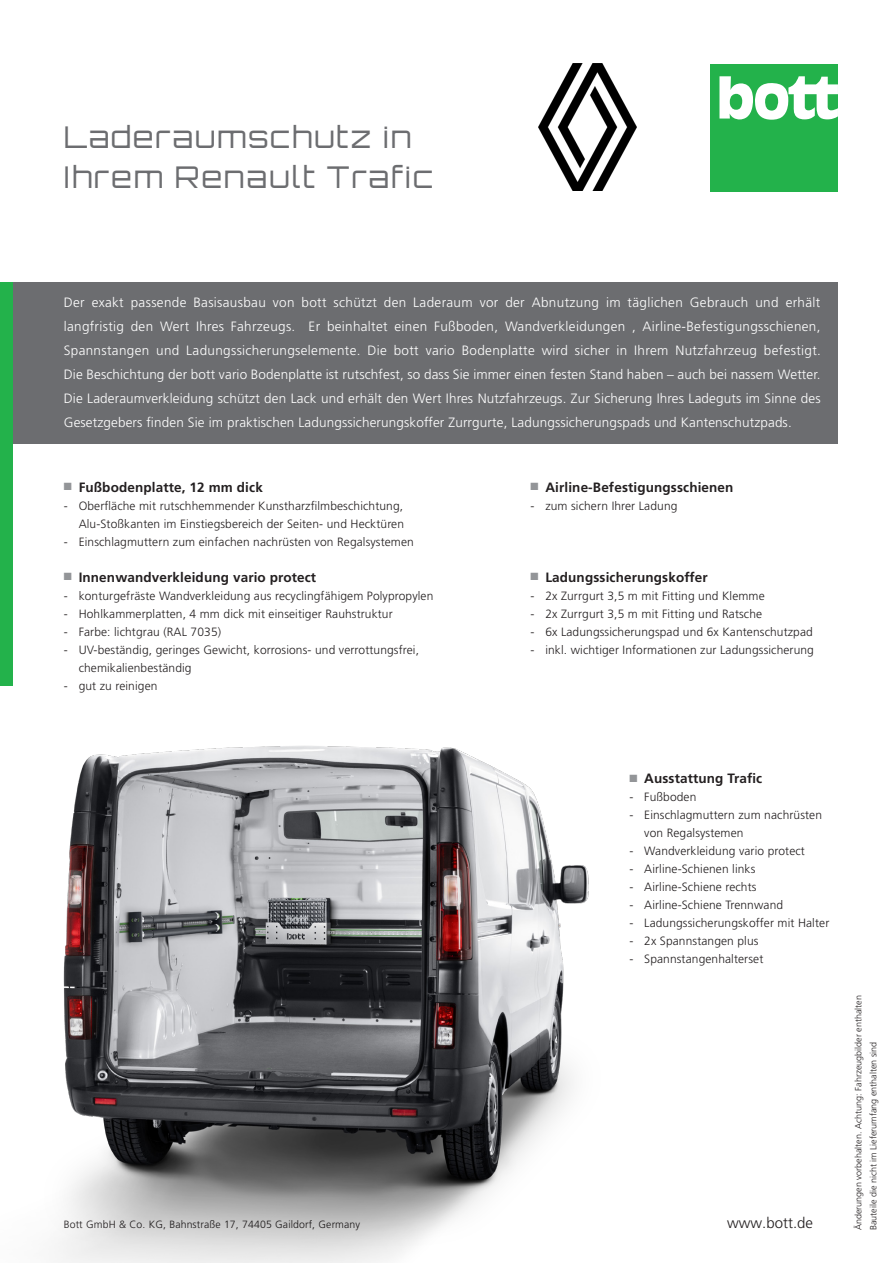
<style>
.page{position:relative;width:893px;height:1263px;background:#fff}
.page>*{position:absolute;margin:0;border:0;box-sizing:border-box;transform-origin:0 0}
._02_Head_1{font:300 30px/40.5px "Orbitron CE";letter-spacing:.06em;color:#6c6d70}
.anschrift{font:300 15px "Frutiger LT Pro";color:#231f20}
._01_Grund_Text{font:300 13.5px/24px "Frutiger LT Pro";letter-spacing:.01em;color:#fff;text-align:justify}
.t1{font:700 13.5px "Frutiger LT Pro";letter-spacing:.01em;color:#231f20}
.Auflistung_Feld_Text{font:300 12px/18px "Frutiger LT Pro";letter-spacing:.01em;color:#231f20}
.Adresse{font:300 10.5px "Frutiger LT Pro";letter-spacing:.01em;color:#231f20}
.t2{font:300 9px/15px "Frutiger LT Pro";color:#231f20}
.s1{color:#939598}
</style>
<div class="page">
<div style="left:0;top:282px;width:838px;height:161px;background:#6c6d70"></div>
<div style="left:0;top:282px;width:13px;height:404px;background:#23b24b"></div>
<div style="left:710px;top:64px;width:128px;height:127px;background:#23b24b"></div>
<svg style="left:719px;top:76px;width:119px;height:44px"></svg>
<img style="left:58px;top:746px;width:531px;height:517px">
<img style="left:539px;top:64px;width:97px;height:127px">
<p class="_02_Head_1" style="left:64px;top:117px;width:371px">Laderaumschutz in<br>Ihrem Renault Trafic</p>
<p class="_01_Grund_Text" style="left:64px;top:290px;width:759px">Der exakt passende Basisausbau von bott schützt den Laderaum vor der Abnutzung im täglichen Gebrauch und erhält langfristig den Wert Ihres Fahrzeugs. Er beinhaltet einen Fußboden, Wandverkleidungen , Airline-Befestigungsschienen, Spannstangen und Ladungssicherungselemente. Die bott vario Bodenplatte wird sicher in Ihrem Nutzfahrzeug befestigt.<br>Die Beschichtung der bott vario Bodenplatte ist rutschfest, so dass Sie immer einen festen Stand haben – auch bei nassem Wetter.<br>Die Laderaumverkleidung schützt den Lack und erhält den Wert Ihres Nutzfahrzeugs. Zur Sicherung Ihres Ladeguts im Sinne des Gesetzgebers finden Sie im praktischen Ladungssicherungskoffer Zurrgurte, Ladungssicherungspads und Kantenschutzpads.</p>
<p class="t1" style="left:64px;top:479px;width:201px"><span class="s1">■</span> Fußbodenplatte, 12 mm dick</p>
<p class="Auflistung_Feld_Text" style="left:64px;top:497px;width:342px;text-align:right">- Oberfläche mit rutschhemmender Kunstharzfilmbeschichtung,<br>Alu-Stoßkanten im Einstiegsbereich der Seiten- und Hecktüren</p>
<p class="Auflistung_Feld_Text" style="left:64px;top:533px;width:352px">- Einschlagmuttern zum einfachen nachrüsten von Regalsystemen</p>
<p class="t1" style="left:64px;top:569px;width:254px"><span class="s1">■</span> Innenwandverkleidung vario protect</p>
<p class="Auflistung_Feld_Text" style="left:64px;top:587px;width:371px">- konturgefräste Wandverkleidung aus recyclingfähigem Polypropylen</p>
<p class="Auflistung_Feld_Text" style="left:64px;top:605px;width:330px">- Hohlkammerplatten, 4 mm dick mit einseitiger Rauhstruktur</p>
<p class="Auflistung_Feld_Text" style="left:64px;top:623px;width:159px">- Farbe: lichtgrau (RAL 7035)</p>
<p class="Auflistung_Feld_Text" style="left:79px;top:641px;width:342px;text-indent:-15px">- UV-beständig, geringes Gewicht, korrosions- und verrottungsfrei, chemikalienbeständig</p>
<p class="Auflistung_Feld_Text" style="left:64px;top:677px;width:95px">- gut zu reinigen</p>
<p class="t1" style="left:530px;top:479px;width:205px"><span class="s1">■</span> Airline-Befestigungsschienen</p>
<p class="Auflistung_Feld_Text" style="left:530px;top:497px;width:148px">- zum sichern Ihrer Ladung</p>
<p class="t1" style="left:530px;top:569px;width:179px"><span class="s1">■</span> Ladungssicherungskoffer</p>
<p class="Auflistung_Feld_Text" style="left:530px;top:587px;width:236px">- 2x Zurrgurt 3,5 m mit Fitting und Klemme</p>
<p class="Auflistung_Feld_Text" style="left:530px;top:605px;width:233px">- 2x Zurrgurt 3,5 m mit Fitting und Ratsche</p>
<p class="Auflistung_Feld_Text" style="left:530px;top:623px;width:284px">- 6x Ladungssicherungspad und 6x Kantenschutzpad</p>
<p class="Auflistung_Feld_Text" style="left:530px;top:641px;width:285px">- inkl. wichtiger Informationen zur Ladungssicherung</p>
<p class="Adresse" style="left:64px;top:1218px;width:298px">Bott GmbH &amp; Co. KG, Bahnstraße 17, 74405 Gaildorf, Germany</p>
<p class="t1" style="left:629px;top:771px;width:134px"><span class="s1">■</span> Ausstattung Trafic</p>
<p class="Auflistung_Feld_Text" style="left:629px;top:788px;width:69px">- Fußboden</p>
<p class="Auflistung_Feld_Text" style="left:644px;top:806px;width:179px;text-indent:-15px">- Einschlagmuttern zum nachrüsten von Regalsystemen</p>
<p class="Auflistung_Feld_Text" style="left:629px;top:842px;width:177px">- Wandverkleidung vario protect</p>
<p class="Auflistung_Feld_Text" style="left:629px;top:860px;width:128px">- Airline-Schienen links</p>
<p class="Auflistung_Feld_Text" style="left:629px;top:878px;width:129px">- Airline-Schiene rechts</p>
<p class="Auflistung_Feld_Text" style="left:629px;top:896px;width:155px">- Airline-Schiene Trennwand</p>
<p class="Auflistung_Feld_Text" style="left:629px;top:914px;width:201px">- Ladungssicherungskoffer mit Halter</p>
<p class="Auflistung_Feld_Text" style="left:629px;top:932px;width:131px">- 2x Spannstangen plus</p>
<p class="Auflistung_Feld_Text" style="left:629px;top:950px;width:135px">- Spannstangenhalterset</p>
<p class="anschrift" style="left:727px;top:1214px;width:87px">www.bott.de</p>
<p class="t2" style="left:851px;top:1230px;width:236px;rotate:-90deg">Änderungen vorbehalten. Achtung: Fahrzeugbilder enthalten<br>Bauteile die nicht im Lieferumfang enthalten sind</p>
</div>
